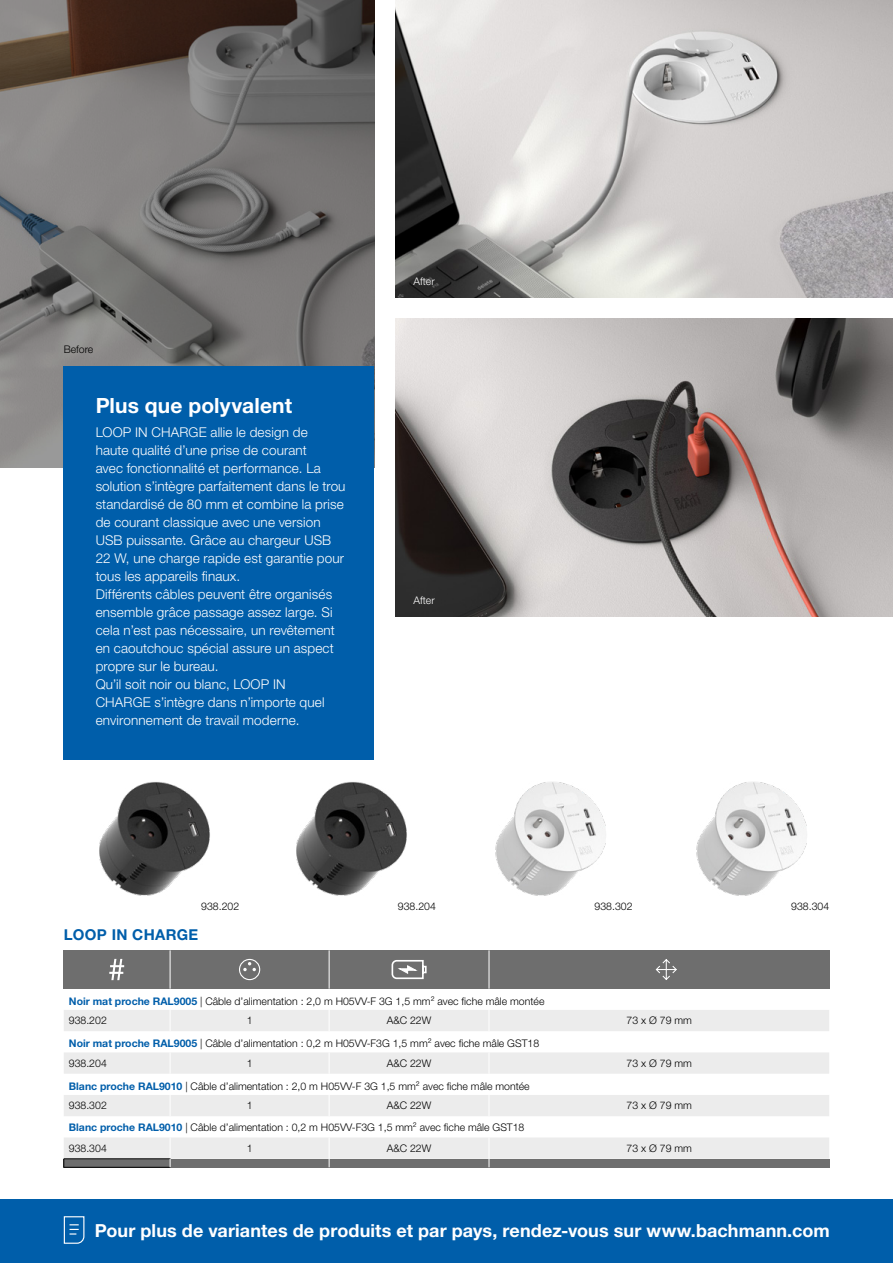
<style>
.page{position:relative;width:893px;height:1263px;background:#fff}
.page>*{position:absolute;margin:0;border:0;box-sizing:border-box;transform-origin:0 0}
.t1{font:700 21px "Helvetica Neue LT Pro";letter-spacing:.005em;color:#fff}
.t2{font:700 18px "Helvetica Neue LT Pro";letter-spacing:.005em;color:#fff}
.t3{font:700 15px "Helvetica Neue LT Pro";letter-spacing:.02em;color:#005eaa}
.t4{font:300 13.5px/18px "Helvetica Neue LT Pro";letter-spacing:.01em;color:#fff}
.t5{font:300 10.5px/19.5px "Helvetica Neue LT Pro";color:#000}
.t6{font:300 10.5px "Helvetica Neue LT Pro";color:#fff}
.s1{font-weight:700;color:#005eaa}
</style>
<div class="page">
<img style="left:395px;top:0;width:498px;height:298px">
<img style="left:0;top:0;width:374px;height:468px">
<img style="left:395px;top:319px;width:498px;height:298px">
<div style="left:0;top:1199px;width:893px;height:64px;background:#005eaa"></div>
<svg style="left:64px;top:1010px;width:765px;height:149px"></svg>
<svg style="left:170px;top:1010px;width:1px;height:21px"></svg>
<svg style="left:170px;top:1052px;width:1px;height:22px"></svg>
<svg style="left:329px;top:1010px;width:1px;height:21px"></svg>
<svg style="left:329px;top:1052px;width:1px;height:22px"></svg>
<svg style="left:489px;top:1010px;width:1px;height:21px"></svg>
<svg style="left:489px;top:1052px;width:1px;height:22px"></svg>
<div style="left:64px;top:1095px;width:765px;height:21px;background:#ececec"></div>
<div style="left:64px;top:950px;width:106px;height:39px;background:#6e6e6e"></div>
<div style="left:170px;top:950px;width:159px;height:39px;background:#6e6e6e"></div>
<div style="left:329px;top:950px;width:160px;height:39px;background:#6e6e6e"></div>
<div style="left:489px;top:950px;width:340px;height:39px;background:#6e6e6e"></div>
<hr style="left:170px;top:950px;width:1px;height:39px;background:#fff">
<hr style="left:329px;top:950px;width:1px;height:39px;background:#fff">
<hr style="left:489px;top:950px;width:1px;height:39px;background:#fff">
<svg style="left:109px;top:959px;width:15px;height:21px"></svg>
<svg style="left:243px;top:962px;width:13px;height:9px"></svg>
<div style="left:239px;top:959px;width:21px;height:21px;border:1px solid #fff;border-radius:50%"></div>
<div style="left:392px;top:959px;width:35px;height:21px;background:#757575"></div>
<svg style="left:392px;top:960px;width:35px;height:19px"></svg>
<svg style="left:656px;top:959px;width:21px;height:21px"></svg>
<div style="left:64px;top:1159px;width:106px;height:8px;background:#6e6e6e"></div>
<div style="left:170px;top:1159px;width:159px;height:8px;background:#6e6e6e"></div>
<div style="left:329px;top:1159px;width:160px;height:8px;background:#6e6e6e"></div>
<div style="left:489px;top:1159px;width:340px;height:8px;background:#6e6e6e"></div>
<hr style="left:64px;top:1158px;width:106px;height:1px;background:#000">
<hr style="left:64px;top:1167px;width:106px;height:1px;background:#000">
<svg style="left:170px;top:1137px;width:1px;height:30px"></svg>
<svg style="left:329px;top:1137px;width:1px;height:30px"></svg>
<svg style="left:489px;top:1137px;width:1px;height:30px"></svg>
<svg style="left:63px;top:1216px;width:22px;height:28px"></svg>
<div style="left:64px;top:366px;width:310px;height:393px;background:#005eaa"></div>
<img style="left:63px;top:759px;width:171px;height:137px">
<img style="left:495px;top:782px;width:111px;height:114px">
<img style="left:234px;top:759px;width:173px;height:137px">
<img style="left:696px;top:782px;width:111px;height:114px">
<p class="t5" style="left:64px;top:339px;width:31px">Before</p>
<h1 class="t1" style="left:96px;top:392px;width:198px">Plus que polyvalent</h1>
<p class="t4" style="left:96px;top:423px;width:251px">LOOP IN CHARGE allie le design de<br>haute qualité d’une prise de courant<br>avec fonctionnalité et performance. La solution s’intègre parfaitement dans le trou standardisé de 80 mm et combine la prise de courant classique avec une version USB puissante. Grâce au chargeur USB 22 W, une charge rapide est garantie pour tous les appareils finaux.<br>Différents câbles peuvent être organisés ensemble grâce passage assez large. Si cela n’est pas nécessaire, un revêtement en caoutchouc spécial assure un aspect propre sur le bureau.<br>Qu’il soit noir ou blanc, LOOP IN<br>CHARGE s’intègre dans n’importe quel environnement de travail moderne.</p>
<p class="t6" style="left:414px;top:275px;width:23px">After</p>
<p class="t6" style="left:414px;top:594px;width:23px">After</p>
<p class="t5" style="left:201px;top:896px;width:39px">938.202</p>
<p class="t5" style="left:398px;top:896px;width:39px">938.204</p>
<p class="t5" style="left:595px;top:896px;width:39px">938.302</p>
<p class="t5" style="left:791px;top:896px;width:39px">938.304</p>
<p class="t3" style="left:64px;top:925px;width:136px">LOOP IN CHARGE</p>
<p class="t5" style="left:69px;top:991px;width:477px"><span class="s1">Noir mat proche RAL9005</span> | Câble d’alimentation : 2,0 m H05VV-F 3G 1,5 mm² avec fiche mâle montée<br>938.202</p>
<p class="t5" style="left:247px;top:1010px;width:7px">1</p>
<p class="t5" style="left:387px;top:1010px;width:46px">A&amp;C 22W</p>
<p class="t5" style="left:627px;top:1010px;width:67px">73 x Ø 79 mm</p>
<p class="t5" style="left:69px;top:1034px;width:472px"><span class="s1">Noir mat proche RAL9005</span> | Câble d’alimentation : 0,2 m H05VV-F3G 1,5 mm² avec fiche mâle GST18<br>938.204</p>
<p class="t5" style="left:247px;top:1053px;width:7px">1</p>
<p class="t5" style="left:387px;top:1053px;width:46px">A&amp;C 22W</p>
<p class="t5" style="left:627px;top:1053px;width:67px">73 x Ø 79 mm</p>
<p class="t5" style="left:69px;top:1076px;width:462px"><span class="s1">Blanc proche RAL9010</span> | Câble d’alimentation : 2,0 m H05VV-F 3G 1,5 mm² avec fiche mâle montée<br>938.302</p>
<p class="t5" style="left:247px;top:1096px;width:7px">1</p>
<p class="t5" style="left:387px;top:1096px;width:46px">A&amp;C 22W</p>
<p class="t5" style="left:627px;top:1096px;width:67px">73 x Ø 79 mm</p>
<p class="t5" style="left:69px;top:1116px;width:457px;line-height:21.3px"><span class="s1">Blanc proche RAL9010</span> | Câble d’alimentation : 0,2 m H05VV-F3G 1,5 mm² avec fiche mâle GST18<br>938.304</p>
<p class="t5" style="left:247px;top:1138px;width:7px">1</p>
<p class="t5" style="left:387px;top:1138px;width:46px">A&amp;C 22W</p>
<p class="t5" style="left:627px;top:1138px;width:67px">73 x Ø 79 mm</p>
<h2 class="t2" style="left:95px;top:1219px;width:737px">Pour plus de variantes de produits et par pays, rendez-vous sur www.bachmann.com</h2>
</div>
